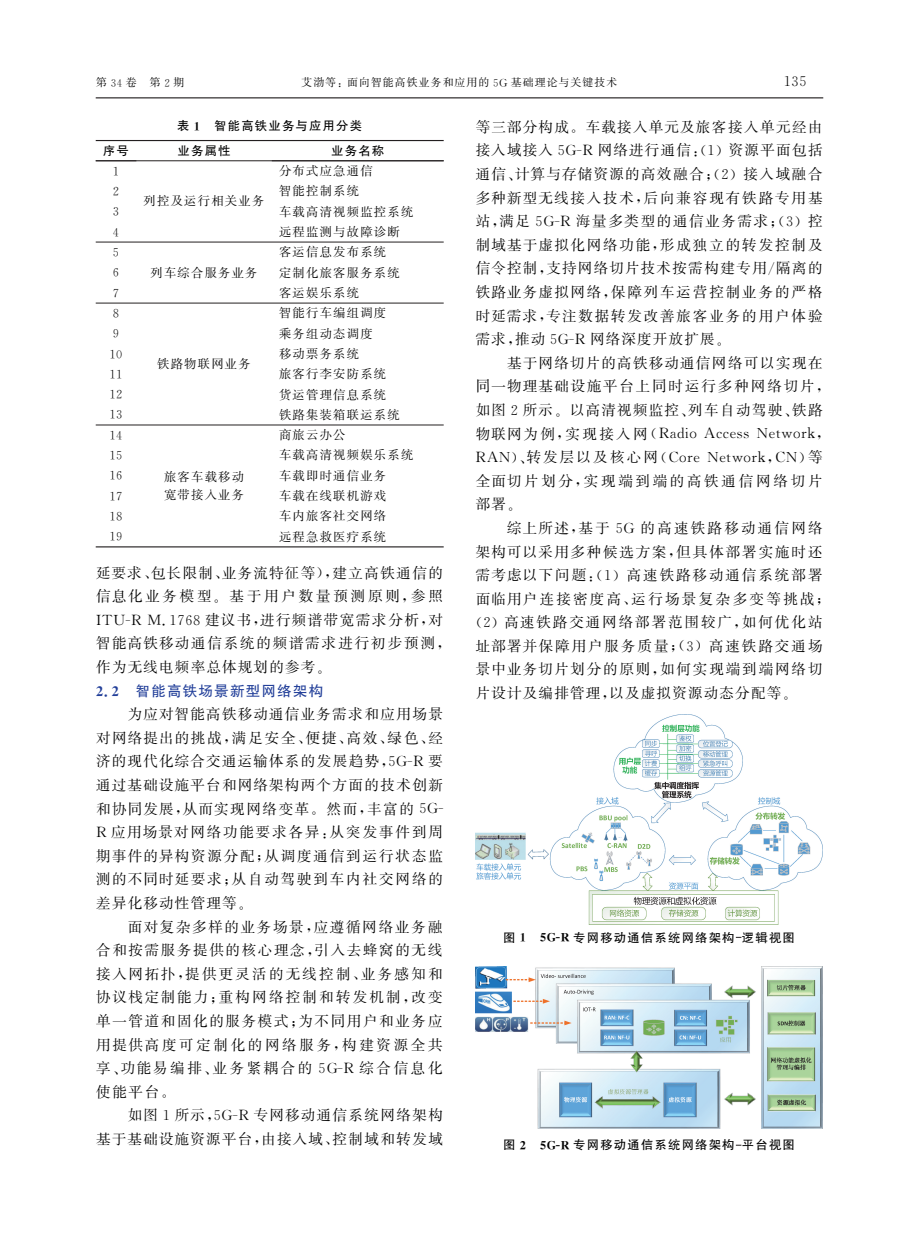
<style>
.page{position:relative;width:919px;height:1238px;background:#fff}
.page>*{position:absolute;margin:0;border:0;box-sizing:border-box;transform-origin:0 0}
.t1{font:14.55px/23.5px "FZSSK GBK1 0";letter-spacing:.11em;color:#000}
.t2{font:14.55px/23.5px "FZSSK GBK1 0";letter-spacing:.13em;color:#000}
.t3{font:14.55px/23.5px "FZSSK GBK1 0";letter-spacing:.08em;color:#000;text-align:right}
.t4{font:14.55px/23.5px "E BZ";letter-spacing:-.49em;color:#000}
.t5{font:14.55px/23.5px "FZSSK GBK1 0";letter-spacing:.18em;color:#000}
.t6{font:14.55px "FZSSK GBK1 0";letter-spacing:.19em;color:#000}
.t7{font:14.55px "FZHTK GBK1 0";letter-spacing:.08em;color:#223f99}
.t8{font:14.55px "E BZ";letter-spacing:-.47em;color:#000}
.t9{font:12.3px/20.2px "FZSSK GBK1 0";letter-spacing:.095em;color:#000}
.t10{font:12.3px "FZHTK GBK1 0";letter-spacing:.095em;color:#000}
.t11{font:12.3px/20.2px "E BZ";letter-spacing:-.46em;color:#000;text-align:justify}
.t12{font:10.95px "FZSSK GBK1 0";letter-spacing:.095em;color:#000}
.s1{font-family:"E BZ"}
.s2{font-family:"E HZ"}
.s3{font-family:"FZSSK GBK1 0"}
</style>
<div class="page">
<hr style="left:96px;top:97px;width:727px;height:1px;background:#231f20">
<hr style="left:96px;top:140px;width:347px;height:1px;background:#231f20">
<hr style="left:96px;top:160px;width:347px;height:1px;background:#231f20">
<hr style="left:96px;top:242px;width:347px;height:1px;background:#231f20">
<hr style="left:96px;top:303px;width:347px;height:1px;background:#231f20">
<hr style="left:96px;top:424px;width:347px;height:1px;background:#231f20">
<hr style="left:96px;top:546px;width:347px;height:1px;background:#231f20">
<img style="left:476px;top:714px;width:346px;height:210px">
<img style="left:475px;top:966px;width:347px;height:161px">
<p class="t12" style="left:96px;top:77px;width:90px">第<span class="s1">３４</span>卷 第<span class="s1">２</span>期</p>
<p class="t12" style="left:301px;top:77px;width:317px">艾渤等<span class="s1">:</span>面向智能高铁业务和应用的<span class="s1">５G</span>基础理论与关键技术</p>
<p class="t8" style="left:779px;top:74px;width:32px">１３５</p>
<p class="t10" style="left:177px;top:119px;width:186px">表<span class="s2">１</span> 智能高铁业务与应用分类</p>
<p class="t10" style="left:103px;top:144px;width:27px">序号</p>
<p class="t10" style="left:177px;top:144px;width:54px">业务属性</p>
<p class="t10" style="left:331px;top:144px;width:54px">业务名称</p>
<p class="t11" style="left:110px;top:162px;width:14px">１<br>２<br>３<br>４</p>
<p class="t1" style="left:475px;top:116px;width:348px;text-align:justify">等三部分构成<span class="s1">.</span>车载接入单元及旅客接入单元经由接入域接入<span class="s1">５GＧR</span>网络进行通信<span class="s1">:(１)</span>资源平面包括通信<span class="s1">、</span>计算与存储资源的高效融合<span class="s1">;(２)</span>接入域融合多种新型无线接入技术<span class="s1">,</span>后向兼容现有铁路专用基站<span class="s1">,</span>满足<span class="s1">５GＧR</span>海量多类型的通信业务需求<span class="s1">;(３)</span>控制域基于虚拟化网络功能<span class="s1">,</span>形成独立的转发控制及信令控制<span class="s1">,</span>支持网络切片技术按需构建专用<span class="s1">/</span>隔离的铁路业务虚拟网络<span class="s1">,</span>保障列车运营控制业务的严格时延需求<span class="s1">,</span>专注数据转发改善旅客业务的用户体验需求<span class="s1">,</span>推动<span class="s1">５GＧR</span>网络深度开放扩展<span class="s1">.</span></p>
<p class="t1" style="left:475px;top:352px;width:356px;text-indent:31px">基于网络切片的高铁移动通信网络可以实现在同一物理基础设施平台上同时运行多种网络切片<span class="s1">,</span>如图<span class="s1">２</span>所示<span class="s1">.</span>以高清视频监控<span class="s1">、</span>列车自动驾驶<span class="s1">、</span>铁路</p>
<p class="t4" style="left:474px;top:423px;width:358px"><span class="s3">物联网为例</span> ,<span class="s3">实现接入网</span> (Radio Access Network ,<br>RAN)、<span class="s3">转发层以及核心网</span> (Core Network,CN)<span class="s3">等</span></p>
<p class="t5" style="left:475px;top:469px;width:348px">全面切片划分<span class="s1">,</span>实现端到端的高铁通信网络切片部署<span class="s1">.</span></p>
<p class="t2" style="left:475px;top:517px;width:356px;text-indent:32px">综上所述<span class="s1">,</span>基于<span class="s1">５G</span> 的高速铁路移动通信网络架构可以采用多种候选方案<span class="s1">,</span>但具体部署实施时还需考虑以下问题<span class="s1">:(１)</span>高速铁路移动通信系统部署面临用户连接密度高<span class="s1">、</span>运行场景复杂多变等挑战<span class="s1">; (２)</span>高速铁路交通网络部署范围较广<span class="s1">,</span>如何优化站址部署并保障用户服务质量<span class="s1">;(３)</span>高速铁路交通场景中业务切片划分的原则<span class="s1">,</span>如何实现端到端网络切片设计及编排管理<span class="s1">,</span>以及虚拟资源动态分配等<span class="s1">.</span></p>
<p class="t9" style="left:279px;top:161px;width:136px">分布式应急通信<br>智能控制系统<br>车载高清视频监控系统远程监测与故障诊断</p>
<p class="t9" style="left:144px;top:192px;width:122px">列控及运行相关业务</p>
<p class="t9" style="left:279px;top:242px;width:122px">客运信息发布系统定制化旅客服务系统客运娱乐系统</p>
<p class="t11" style="left:110px;top:243px;width:14px">５<br>６<br>７</p>
<p class="t9" style="left:150px;top:263px;width:109px">列车综合服务业务</p>
<p class="t9" style="left:279px;top:303px;width:122px">智能行车编组调度乘务组动态调度<br>移动票务系统<br>旅客行李安防系统货运管理信息系统铁路集装箱联运系统</p>
<p class="t11" style="left:106px;top:304px;width:21px;text-align:left">８<br>９<br>１０<br>１１<br>１２<br>１３</p>
<p class="t9" style="left:157px;top:354px;width:95px">铁路物联网业务</p>
<p class="t9" style="left:279px;top:425px;width:136px">商旅云办公<br>车载高清视频娱乐系统车载即时通信业务<br>车载在线联机游戏<br>车内旅客社交网络<br>远程急救医疗系统</p>
<p class="t3" style="left:96px;top:561px;width:348px">延要求<span class="s1">、</span>包长限制<span class="s1">、</span>业务流特征等<span class="s1">),</span>建立高铁通信的</p>
<p class="t6" style="left:96px;top:588px;width:348px">信息化业务模型<span class="s1">.</span>基于用户数量预测原则<span class="s1">,</span>参照</p>
<p class="t1" style="left:92px;top:608px;width:353px"><span class="s1">ITUＧR M．１７６８</span>建议书<span class="s1">,</span>进行频谱带宽需求分析<span class="s1">,</span>对</p>
<p class="t1" style="left:96px;top:632px;width:356px">智能高铁移动通信系统的频谱需求进行初步预测<span class="s1">,</span></p>
<p class="t3" style="left:96px;top:656px;width:236px">作为无线电频率总体规划的参考<span class="s1">.</span></p>
<p class="t7" style="left:92px;top:682px;width:232px"><span class="s2">２．２</span> 智能高铁场景新型网络架构</p>
<p class="t1" style="left:94px;top:703px;width:355px;text-indent:33px">为应对智能高铁移动通信业务需求和应用场景对网络提出的挑战<span class="s1">,</span>满足安全<span class="s1">、</span>便捷<span class="s1">、</span>高效<span class="s1">、</span>绿色<span class="s1">、</span>经济的现代化综合交通运输体系的发展趋势<span class="s1">,５GＧR</span>要通过基础设施平台和网络架构两个方面的技术创新和协同发展<span class="s1">,</span>从而实现网络变革<span class="s1">.</span>然而<span class="s1">,</span>丰富的<span class="s1">５GＧ<br>R</span>应用场景对网络功能要求各异<span class="s1">:</span>从突发事件到周期事件的异构资源分配<span class="s1">;</span>从调度通信到运行状态监测的不同时延要求<span class="s1">;</span>从自动驾驶到车内社交网络的差异化移动性管理等<span class="s1">.</span></p>
<p class="t1" style="left:96px;top:915px;width:348px;text-align:justify;text-indent:31px">面对复杂多样的业务场景<span class="s1">,</span>应遵循网络业务融合和按需服务提供的核心理念<span class="s1">,</span>引入去蜂窝的无线接入网拓扑<span class="s1">,</span>提供更灵活的无线控制<span class="s1">、</span>业务感知和协议栈定制能力<span class="s1">;</span>重构网络控制和转发机制<span class="s1">,</span>改变单一管道和固化的服务模式<span class="s1">;</span>为不同用户和业务应用提供高度可定制化的网络服务<span class="s1">,</span>构建资源全共享<span class="s1">、</span>功能易编排<span class="s1">、</span>业务紧耦合的<span class="s1">５GＧR</span>综合信息化使能平台<span class="s1">.</span></p>
<p class="t3" style="left:96px;top:1104px;width:348px">如图<span class="s1">１</span>所示<span class="s1">,５GＧR</span>专网移动通信系统网络架构<br>基于基础设施资源平台<span class="s1">,</span>由接入域<span class="s1">、</span>控制域和转发域</p>
<p class="t11" style="left:106px;top:426px;width:21px">１４<br>１５<br>１６<br>１７<br>１８<br>１９</p>
<p class="t9" style="left:164px;top:468px;width:82px;line-height:18px">旅客车载移动宽带接入业务</p>
<p class="t10" style="left:503px;top:930px;width:293px">图<span class="s2">１ ５GＧR</span>专网移动通信系统网络架构逻辑视图</p>
<p class="t10" style="left:503px;top:1138px;width:293px">图<span class="s2">２ ５GＧR</span>专网移动通信系统网络架构平台视图</p>
</div>
